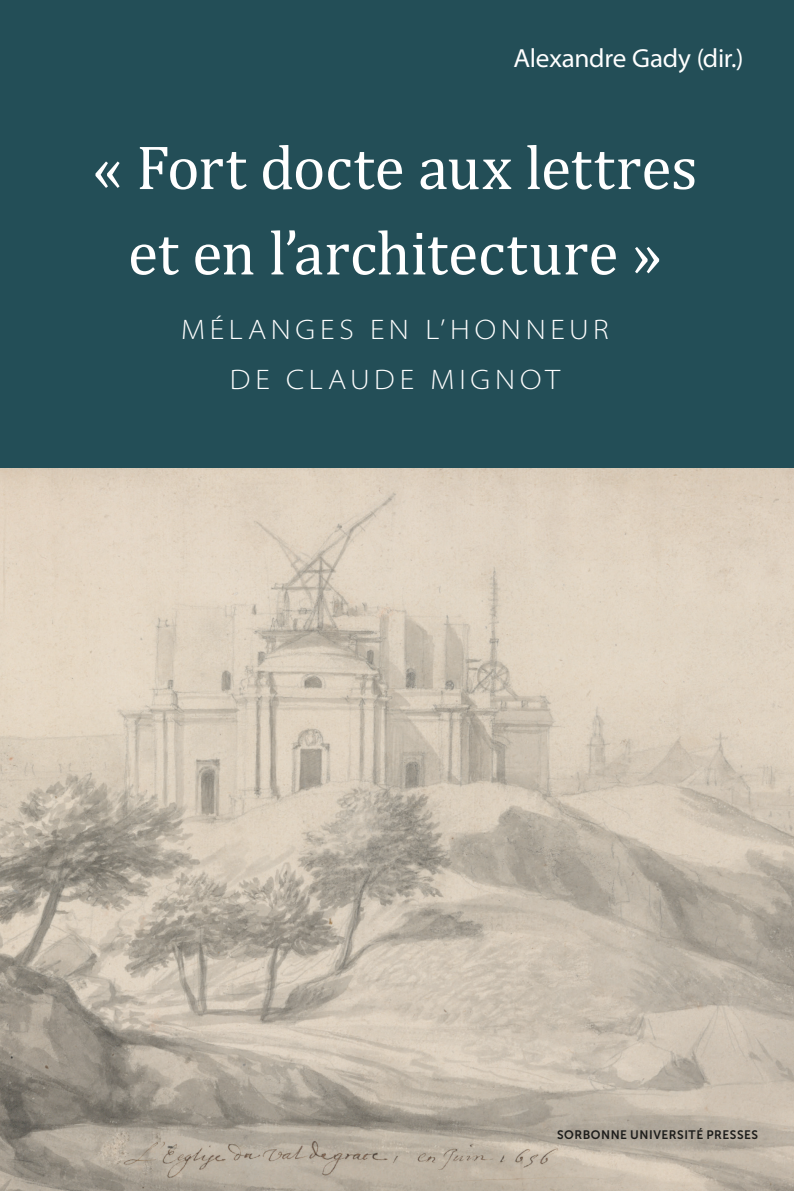
<style>
.page{position:relative;width:794px;height:1191px;background:#234e57}
.page>*{position:absolute;margin:0;border:0;box-sizing:border-box;transform-origin:0 0}
.t1{font:63px/85.4px "Cambria";color:#fff;text-align:center}
.t2{font:300 semi-expanded 28.35px "Myriad Pro";letter-spacing:.165em;color:#f5f6f7}
.t3{font:300 semi-expanded 28.35px "Myriad Pro";letter-spacing:.17em;color:#fff}
.t4{font:semi-expanded 26.25px "Myriad Pro";letter-spacing:-.01em;color:#fff;scale:.95 1}
.t5{font:12.25px "Museo Sans 700";letter-spacing:.045em;color:#1d1d1b}
</style>
<div class="page">
<img style="left:0;top:469px;width:794px;height:722px">
<p class="t4" style="left:513px;top:43px;width:244px">Alexandre Gady (dir.)</p>
<p class="t1" style="left:92px;top:125px;width:606px">« Fort docte aux lettres et en l’architecture »</p>
<p class="t2" style="left:181px;top:313px;width:429px">MÉLANGES EN L’HONNEUR</p>
<p class="t3" style="left:230px;top:364px;width:331px">DE CLAUDE MIGNOT</p>
<p class="t5" style="left:557px;top:1128px;width:203px">SORBONNE UNIVERSITÉ PRESSES</p>
</div>
